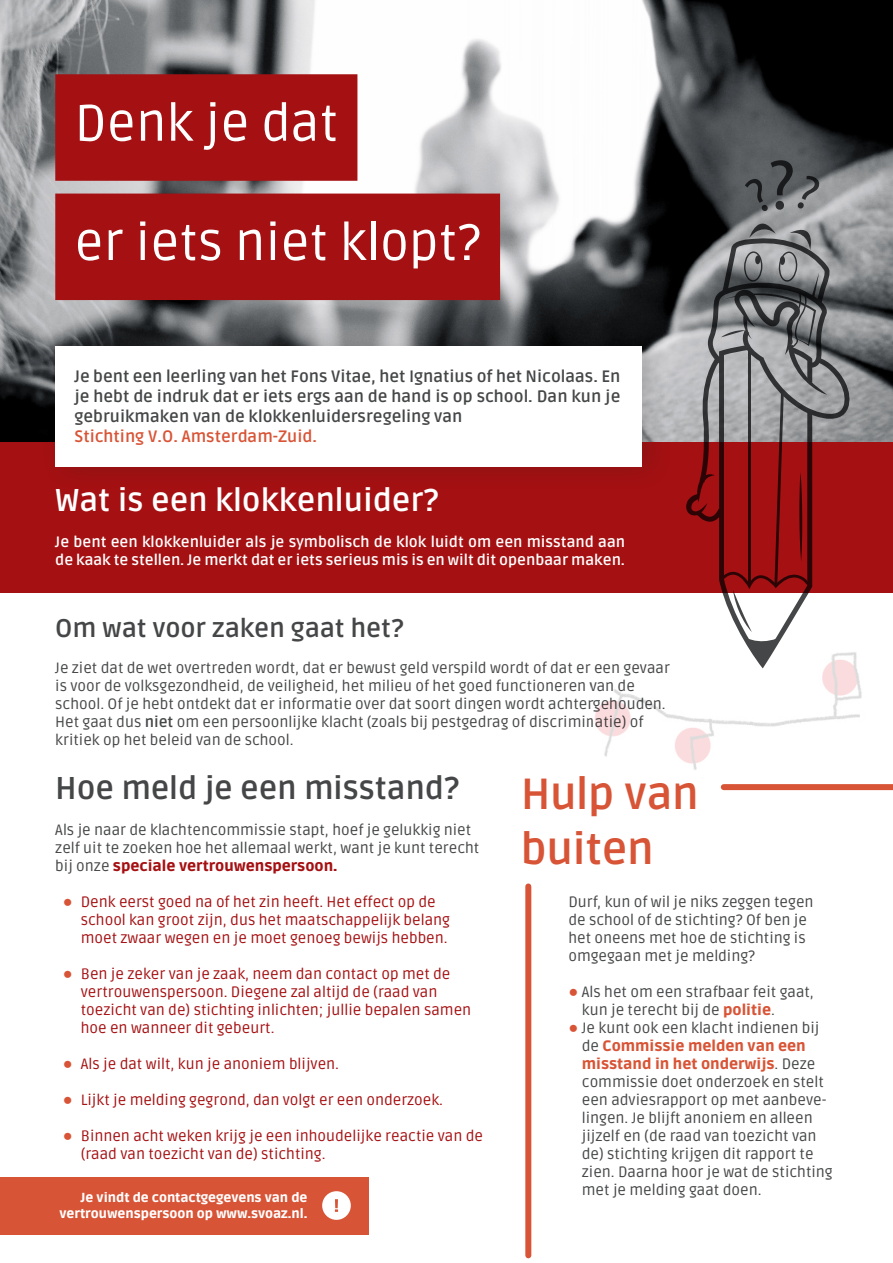
<style>
.page{position:relative;width:893px;height:1263px;background:#fff}
.page>*{position:absolute;margin:0;border:0;box-sizing:border-box;transform-origin:0 0}
.Alineastijl_1{font:51.15px "Ruda";color:#fff}
.t1{font:700 43.5px/55.5px "Ruda";letter-spacing:-.01em;color:#d85436}
.t2{font:700 31.5px "Ruda";color:#fff}
.t3{font:700 31.5px "Ruda";letter-spacing:-.005em;color:#454647}
.t4{font:700 25.5px "Ruda";letter-spacing:-.005em;color:#454647}
.t5{font:700 16.5px/19.8px "Ruda";color:#454647;text-align:justify}
.t6{font:700 16.5px "Ruda";color:#d85436}
.t7{font:15px/18px "Ruda";color:#454647}
.t8{font:15px/18px "Ruda";color:#a51012}
.t9{font:700 15px/18px "Ruda";color:#fff}
.t10{font:900 13.05px/15.6px "Ruda";color:#fff;text-align:right}
.s1{font-weight:700}
.s2{font-weight:900;color:#a51012}
.s3{font-family:"Arial";font-weight:700;font-size:16.5px;color:#d85436}
.s4{font-weight:900;color:#d85436}
</style>
<div class="page">
<svg style="left:0;top:0;width:893px;height:442px"></svg>
<div style="left:55px;top:74px;width:302px;height:107px;background:#a51012"></div>
<div style="left:55px;top:194px;width:445px;height:106px;background:#a51012"></div>
<div style="left:0;top:442px;width:893px;height:150px;background:#a51012"></div>
<div style="left:39px;top:324px;width:634px;height:168px;background:#231f20;opacity:.2"></div>
<div style="left:55px;top:346px;width:587px;height:120px;background:#fff"></div>
<svg style="left:686px;top:160px;width:165px;height:486px"></svg>
<div style="left:724px;top:784px;width:169px;height:6px;background:#d85436"></div>
<div style="left:525px;top:886px;width:6px;height:369px;background:#d85436"></div>
<img style="left:595px;top:646px;width:267px;height:124px">
<div style="left:0;top:1177px;width:369px;height:57px;background:#d85436"></div>
<div style="left:322px;top:1191px;width:29px;height:29px;background:#fff;border-radius:50%"></div>
<svg style="left:335px;top:1199px;width:3px;height:13px"></svg>
<p class="Alineastijl_1" style="left:74px;top:95px;width:265px">Denk je dat</p>
<p class="Alineastijl_1" style="left:74px;top:215px;width:408px">er iets niet klopt?</p>
<p class="t5" style="left:74px;top:367px;width:547px">Je bent een leerling van het Fons Vitae, het Ignatius of het Nicolaas. En je hebt de indruk dat er iets ergs aan de hand is op school. Dan kun je gebruikmaken van de klokkenluidersregeling van</p>
<p class="t6" style="left:74px;top:427px;width:244px">Stichting V.O. Amsterdam-Zuid.</p>
<p class="t2" style="left:55px;top:482px;width:385px">Wat is een klokkenluider?</p>
<p class="t9" style="left:55px;top:533px;width:571px">Je bent een klokkenluider als je symbolisch de klok luidt om een misstand aan de kaak te stellen. Je merkt dat er iets serieus mis is en wilt dit openbaar maken.</p>
<p class="t4" style="left:55px;top:613px;width:350px">Om wat voor zaken gaat het?</p>
<p class="t7" style="left:55px;top:659px;width:616px">Je ziet dat de wet overtreden wordt, dat er bewust geld verspild wordt of dat er een gevaar is voor de volksgezondheid, de veiligheid, het milieu of het goed functioneren van de school. Of je hebt ontdekt dat er informatie over dat soort dingen wordt achtergehouden.</p>
<p class="t7" style="left:55px;top:713px;width:590px">Het gaat dus <span class="s1">niet</span> om een persoonlijke klacht (zoals bij pestgedrag of discriminatie) of kritiek op het beleid van de school.</p>
<p class="t3" style="left:55px;top:770px;width:405px">Hoe meld je een misstand?</p>
<p class="t7" style="left:55px;top:821px;width:426px">Als je naar de klachtencommissie stapt, hoef je gelukkig niet zelf uit te zoeken hoe het allemaal werkt, want je kunt terecht bij onze <span class="s2">speciale vertrouwenspersoon.</span></p>
<p class="t8" style="left:81px;top:893px;width:371px;text-indent:-18px"><span class="s3">●</span> Denk eerst goed na of het zin heeft. Het effect op de school kan groot zijn, dus het maatschappelijk belang moet zwaar wegen en je moet genoeg bewijs hebben.</p>
<p class="t8" style="left:81px;top:965px;width:392px;text-indent:-18px"><span class="s3">●</span> Ben je zeker van je zaak, neem dan contact op met de vertrouwenspersoon. Diegene zal altijd de (raad van toezicht van de) stichting inlichten; jullie bepalen samen hoe en wanneer dit gebeurt.</p>
<p class="t8" style="left:63px;top:1055px;width:278px"><span class="s3">●</span> Als je dat wilt, kun je anoniem blijven.</p>
<p class="t8" style="left:63px;top:1091px;width:382px"><span class="s3">●</span> Lijkt je melding gegrond, dan volgt er een onderzoek.</p>
<p class="t8" style="left:81px;top:1127px;width:404px;text-indent:-18px"><span class="s3">●</span> Binnen acht weken krijg je een inhoudelijke reactie van de (raad van toezicht van de) stichting.</p>
<p class="t1" style="left:521px;top:767px;width:180px">Hulp van buiten</p>
<p class="t7" style="left:568px;top:893px;width:247px">Durf, kun of wil je niks zeggen tegen de school of de stichting? Of ben je het oneens met hoe de stichting is omgegaan met je melding?</p>
<p class="t7" style="left:582px;top:983px;width:234px;text-indent:-14px"><span class="s3">●</span> Als het om een strafbaar feit gaat, kun je terecht bij de <span class="s4">politie</span>.</p>
<p class="t7" style="left:582px;top:1019px;width:252px;text-indent:-14px"><span class="s3">●</span> Je kunt ook een klacht indienen bij de <span class="s4">Commissie melden van een misstand in het onderwijs</span>. Deze commissie doet onderzoek en stelt een adviesrapport op met aanbeve&shy;lingen. Je blijft anoniem en alleen jijzelf en (de raad van toezicht van de) stichting krijgen dit rapport te zien. Daarna hoor je wat de stichting met je melding gaat doen.</p>
<p class="t10" style="left:59px;top:1190px;width:249px">Je vindt de contactgegevens van de vertrouwenspersoon op www.svoaz.nl.</p>
</div>
